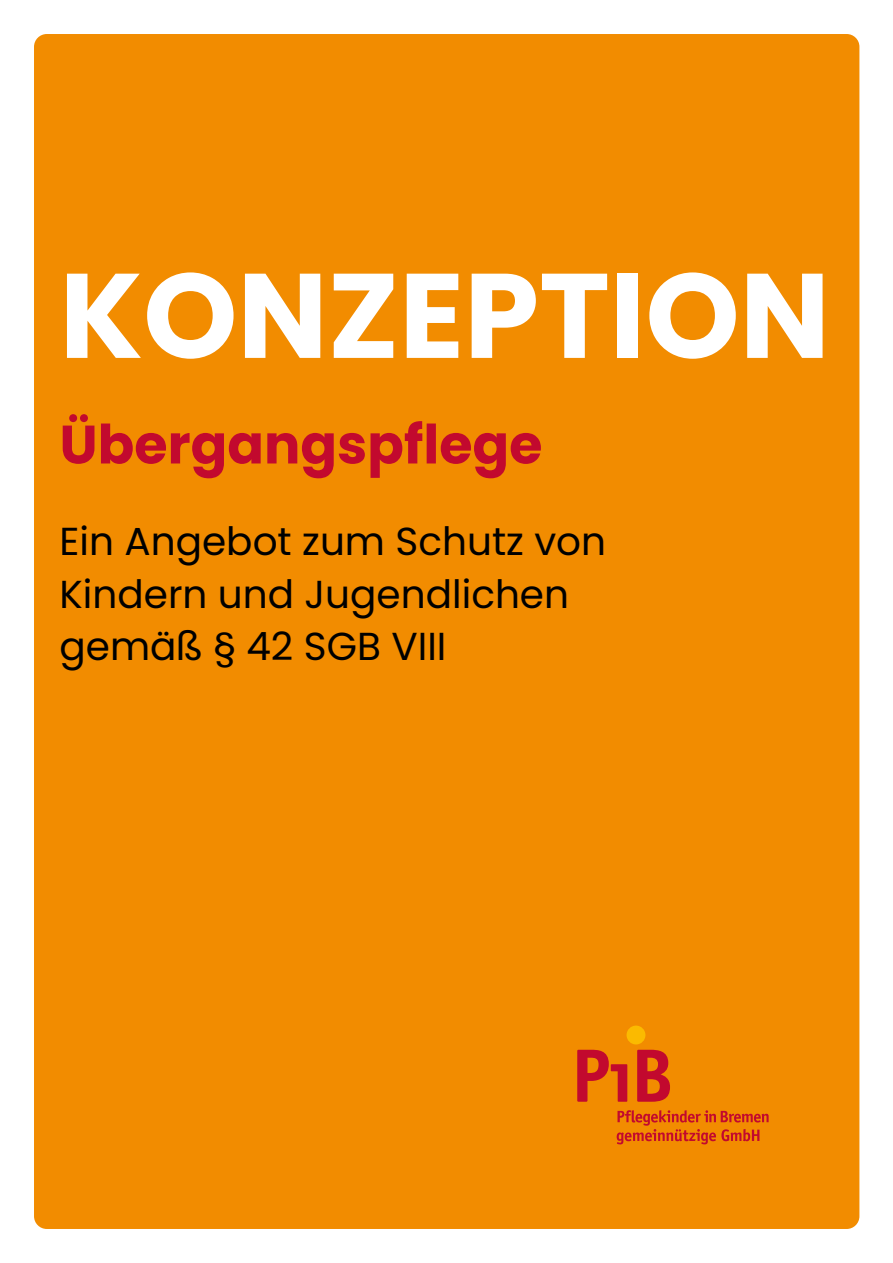
<style>
.page{position:relative;width:893px;height:1263px;background:#fff}
.page>*{position:absolute;margin:0;border:0;box-sizing:border-box;transform-origin:0 0}
.t1{font:700 120px "Poppins";color:#fff}
.t2{font:700 54px "Poppins";color:#c2092e}
.t3{font:39px/52.5px "Poppins";color:#000}
</style>
<div class="page">
<div style="left:34px;top:34px;width:825px;height:1195px;background:#f28c00;border-radius:13px"></div>
<svg style="left:617px;top:1110px;width:152px;height:34px"></svg>
<div style="left:627px;top:1025px;width:18px;height:19px;background:#fbba00;border-radius:50%"></div>
<svg style="left:577px;top:1050px;width:50px;height:52px"></svg>
<svg style="left:637px;top:1050px;width:33px;height:52px"></svg>
<h1 class="t1" style="left:60px;top:246px;width:772px">KONZEPTION</h1>
<h2 class="t2" style="left:60px;top:413px;width:484px">Übergangspflege</h2>
<p class="t3" style="left:60px;top:516px;width:548px">Ein Angebot zum Schutz von<br>Kindern und Jugendlichen gemäß § 42 SGB VIII</p>
</div>
